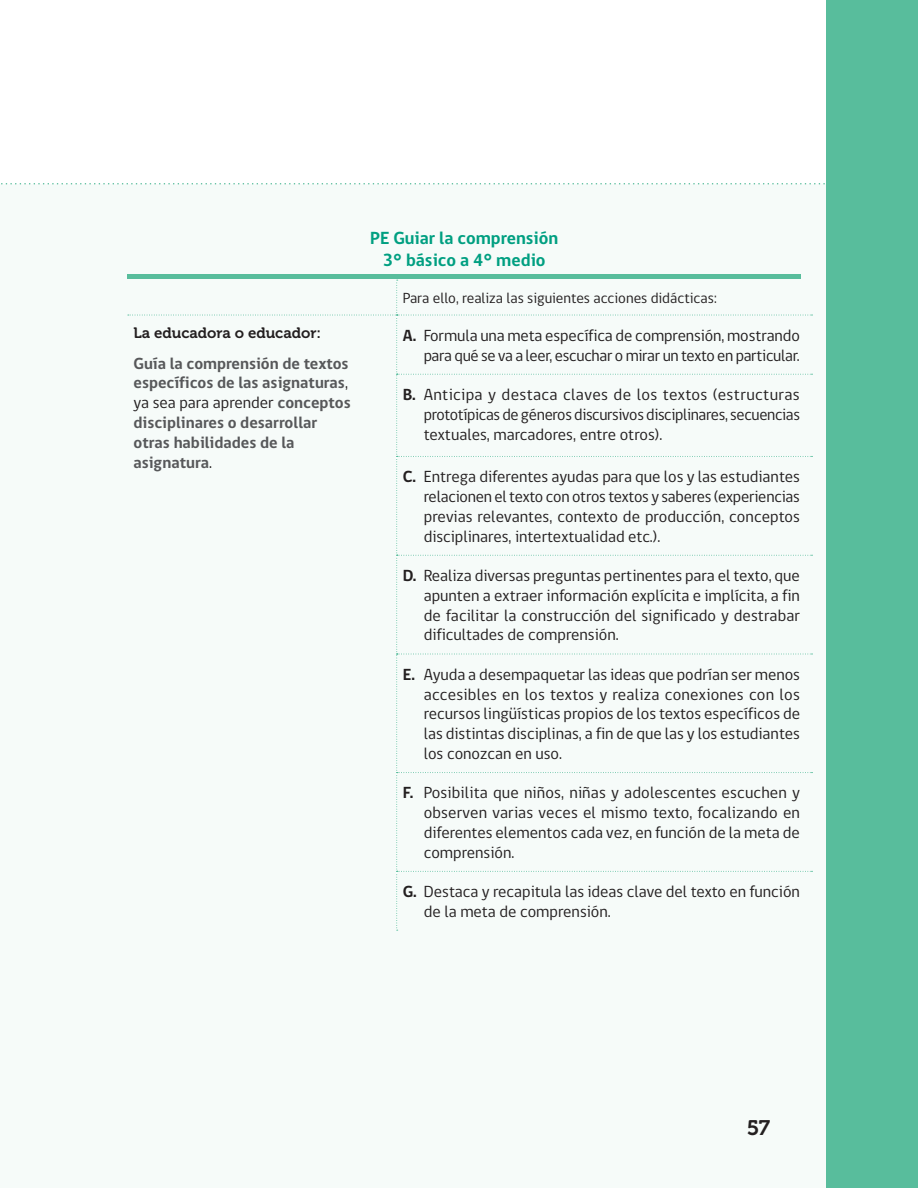
<style>
.page{position:relative;width:918px;height:1188px;background:#fff}
.page>*{position:absolute;margin:0;border:0;box-sizing:border-box;transform-origin:0 0}
.t1{font:21px "Museo 700";color:#231f20}
.texto{font:700 18px "gob CL";color:#009f81}
.titulo_1{font:16.5px/19.8px "gob CL";color:#231f20;text-align:justify}
.titulo_1-2{font:700 16.5px/19.8px "gob CL";color:#57585a}
.titulo_1-3{font:15px "gob CL";color:#231f20}
.titulo_1-4{font:15px "Museo 700";color:#231f20}
.s1{font-weight:400;color:#231f20}
.s2{font-weight:700}
</style>
<div class="page">
<div style="left:0;top:184px;width:860px;height:1004px;background:#f6fbf9"></div>
<svg style="left:1px;top:183px;width:824px;height:1px"></svg>
<svg style="left:128px;top:280px;width:685px;height:651px"></svg>
<div style="left:128px;top:274px;width:673px;height:5px;background:#58bd9c"></div>
<div style="left:826px;top:0;width:92px;height:1188px;background:#58bd9c"></div>
<p class="titulo_1-4" style="left:134px;top:325px;width:189px">La educadora o educador:</p>
<p class="titulo_1-2" style="left:134px;top:354px;width:219px">Guía la comprensión de textos específicos de las asignaturas<span class="s1">, ya sea para aprender</span> conceptos disciplinares o desarrollar otras habilidades de la asignatura<span class="s1">.</span></p>
<p class="texto" style="left:370px;top:226px;width:190px">PE Guiar la comprensión</p>
<p class="texto" style="left:383px;top:247px;width:164px">3° básico a 4° medio</p>
<p class="titulo_1-3" style="left:403px;top:288px;width:315px">Para ello, realiza las siguientes acciones didácticas:</p>
<p class="titulo_1" style="left:403px;top:326px;width:399px;text-align:right"><span class="s2">A.</span> Formula una meta específica de comprensión, mostrando para qué se va a leer, escuchar o mirar un texto en particular.</p>
<p class="titulo_1" style="left:424px;top:385px;width:378px;text-indent:-21px"><span class="s2">B.</span> Anticipa y destaca claves de los textos (estructuras prototípicas de géneros discursivos disciplinares, secuencias textuales, marcadores, entre otros).</p>
<p class="titulo_1" style="left:424px;top:467px;width:378px;text-indent:-21px"><span class="s2">C.</span> Entrega diferentes ayudas para que los y las estudiantes relacionen el texto con otros textos y saberes (experiencias previas relevantes, contexto de producción, conceptos disciplinares, intertextualidad etc.).</p>
<p class="titulo_1" style="left:424px;top:566px;width:378px;text-indent:-21px"><span class="s2">D.</span> Realiza diversas preguntas pertinentes para el texto, que apunten a extraer información explícita e implícita, a fin de facilitar la construcción del significado y destrabar dificultades de comprensión.</p>
<p class="titulo_1" style="left:424px;top:665px;width:378px;text-indent:-21px"><span class="s2">E.</span> Ayuda a desempaquetar las ideas que podrían ser menos accesibles en los textos y realiza conexiones con los recursos lingüísticas propios de los textos específicos de las distintas disciplinas, a fin de que las y los estudiantes los conozcan en uso.</p>
<p class="titulo_1" style="left:424px;top:783px;width:378px;text-indent:-21px"><span class="s2">F.</span> Posibilita que niños, niñas y adolescentes escuchen y observen varias veces el mismo texto, focalizando en diferentes elementos cada vez, en función de la meta de comprensión.</p>
<p class="titulo_1" style="left:424px;top:882px;width:378px;text-indent:-21px"><span class="s2">G.</span> Destaca y recapitula las ideas clave del texto en función de la meta de comprensión.</p>
<p class="t1" style="left:747px;top:1116px;width:25px">57</p>
</div>
